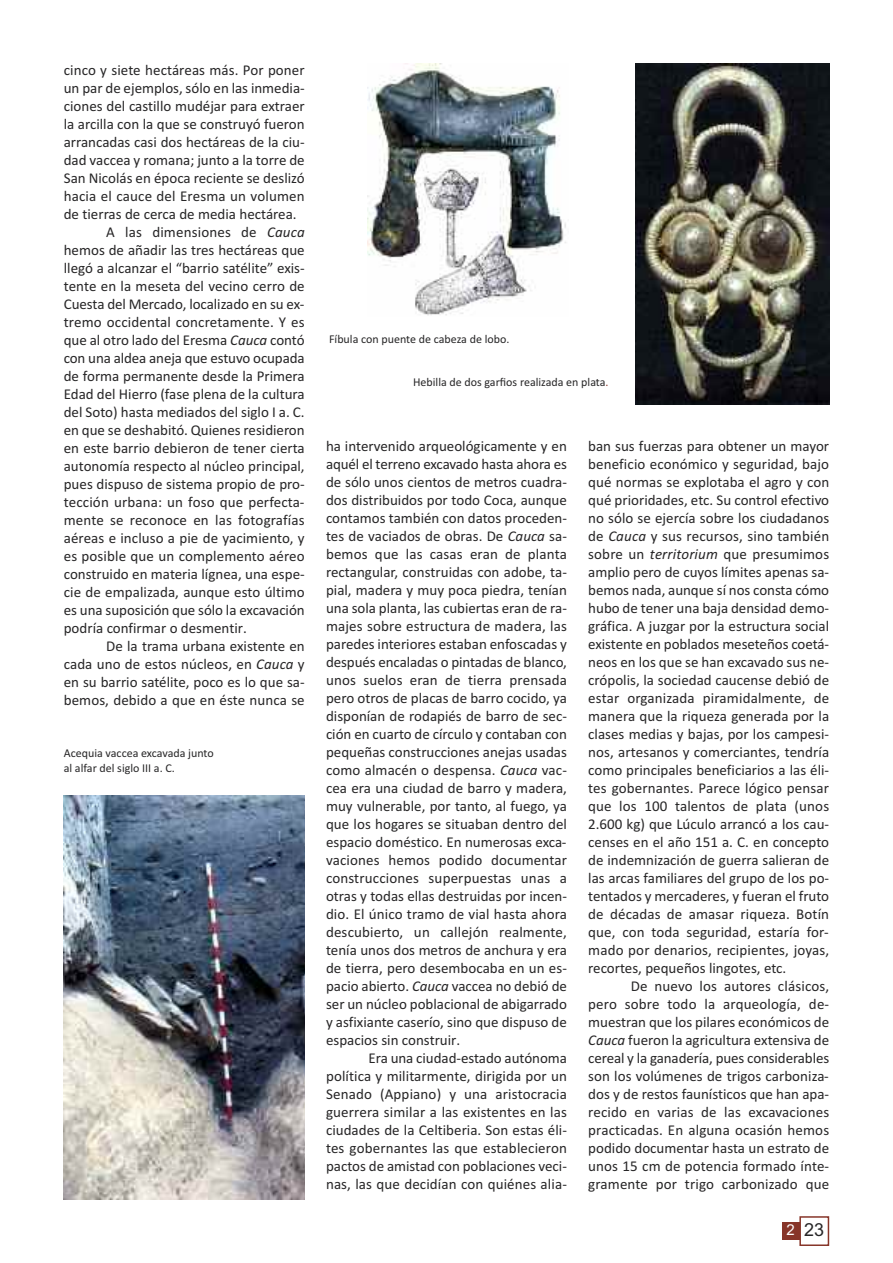
<style>
.page{position:relative;width:893px;height:1263px;background:#fff}
.page>*{position:absolute;margin:0;border:0;box-sizing:border-box;transform-origin:0 0}
.t1{font:18px "Arial";color:#272627}
.t2{font:15px/18px "Calibri";color:#272627;text-align:justify}
.t3{font:12px/14.4px "Calibri";color:#272627}
.s1{font-style:italic}
.s2{color:#873529}
.s3{font-size:15px;color:#fff}
</style>
<div class="page">
<div style="left:782px;top:1222px;width:17px;height:17px;background:#873529"></div>
<div style="left:799px;top:1216px;width:30px;height:30px;border:2px solid #873529"></div>
<img style="left:636px;top:64px;width:193px;height:340px">
<img style="left:64px;top:796px;width:241px;height:403px">
<img style="left:367px;top:64px;width:199px;height:252px">
<p class="t2" style="left:64px;top:61px;width:242px">cinco y siete hectáreas más. Por poner</p>
<p class="t2" style="left:64px;top:79px;width:242px">un par de ejemplos, sólo en las inmedia-</p>
<p class="t2" style="left:64px;top:97px;width:242px">ciones del castillo mudéjar para extraer</p>
<p class="t2" style="left:64px;top:115px;width:242px">la arcilla con la que se construyó fueron</p>
<p class="t2" style="left:64px;top:133px;width:242px">arrancadas casi dos hectáreas de la ciu-</p>
<p class="t2" style="left:64px;top:151px;width:242px">dad vaccea y romana; junto a la torre de</p>
<p class="t2" style="left:64px;top:169px;width:242px">San Nicolás en época reciente se deslizó</p>
<p class="t2" style="left:64px;top:187px;width:242px">hacia el cauce del Eresma un volumen</p>
<p class="t2" style="left:64px;top:205px;width:234px">de tierras de cerca de media hectárea.</p>
<p class="t2" style="left:106px;top:223px;width:200px">A las dimensiones de <span class="s1">Cauca</span></p>
<p class="t2" style="left:64px;top:241px;width:242px">hemos de añadir las tres hectáreas que</p>
<p class="t2" style="left:64px;top:259px;width:242px">llegó a alcanzar el “barrio satélite” exis-</p>
<p class="t2" style="left:64px;top:277px;width:242px">tente en la meseta del vecino cerro de</p>
<p class="t2" style="left:64px;top:295px;width:242px">Cuesta del Mercado, localizado en su ex-</p>
<p class="t2" style="left:64px;top:313px;width:242px">tremo occidental concretamente. Y es</p>
<p class="t2" style="left:64px;top:331px;width:242px">que al otro lado del Eresma <span class="s1">Cauca</span> contó</p>
<p class="t2" style="left:64px;top:349px;width:242px">con una aldea aneja que estuvo ocupada</p>
<p class="t2" style="left:64px;top:367px;width:242px">de forma permanente desde la Primera</p>
<p class="t2" style="left:64px;top:385px;width:242px">Edad del Hierro (fase plena de la cultura</p>
<p class="t2" style="left:64px;top:403px;width:242px">del Soto) hasta mediados del siglo I a. C.</p>
<p class="t2" style="left:64px;top:421px;width:242px">en que se deshabitó. Quienes residieron</p>
<p class="t2" style="left:64px;top:439px;width:242px">en este barrio debieron de tener cierta</p>
<p class="t2" style="left:64px;top:457px;width:242px">autonomía respecto al núcleo principal,</p>
<p class="t2" style="left:64px;top:475px;width:242px">pues dispuso de sistema propio de pro-</p>
<p class="t2" style="left:64px;top:493px;width:242px">tección urbana: un foso que perfecta-</p>
<p class="t2" style="left:64px;top:511px;width:242px">mente se reconoce en las fotografías</p>
<p class="t2" style="left:64px;top:529px;width:242px">aéreas e incluso a pie de yacimiento, y</p>
<p class="t2" style="left:64px;top:547px;width:242px">es posible que un complemento aéreo</p>
<p class="t2" style="left:64px;top:565px;width:242px">construido en materia lígnea, una espe-</p>
<p class="t2" style="left:64px;top:583px;width:242px">cie de empalizada, aunque esto último</p>
<p class="t2" style="left:64px;top:601px;width:242px">es una suposición que sólo la excavación</p>
<p class="t2" style="left:64px;top:619px;width:185px">podría confirmar o desmentir.</p>
<p class="t2" style="left:106px;top:637px;width:200px">De la trama urbana existente en</p>
<p class="t2" style="left:64px;top:655px;width:242px">cada uno de estos núcleos, en <span class="s1">Cauca</span> y</p>
<p class="t2" style="left:64px;top:673px;width:242px">en su barrio satélite, poco es lo que sa-</p>
<p class="t2" style="left:64px;top:691px;width:242px">bemos, debido a que en éste nunca se</p>
<p class="t3" style="left:64px;top:746px;width:151px">Acequia vaccea excavada junto al alfar del siglo III a. C.</p>
<p class="t3" style="left:329px;top:332px;width:182px">Fíbula con puente de cabeza de lobo.</p>
<p class="t3" style="left:413px;top:375px;width:197px">Hebilla de dos garfios realizada en plata<span class="s2">.</span></p>
<p class="t2" style="left:326px;top:436px;width:242px">ha intervenido arqueológicamente y en aquél el terreno excavado hasta ahora es de sólo unos cientos de metros cuadra&shy;dos distribuidos por todo Coca, aunque contamos también con datos proceden&shy;tes de vaciados de obras. De <span class="s1">Cauca</span> sa&shy;bemos que las casas eran de planta rectangular, construidas con adobe, ta&shy;pial, madera y muy poca piedra, tenían una sola planta, las cubiertas eran de ra&shy;majes sobre estructura de madera, las paredes interiores estaban enfoscadas y después encaladas o pintadas de blanco, unos suelos eran de tierra prensada pero otros de placas de barro cocido, ya disponían de rodapiés de barro de sec&shy;ción en cuarto de círculo y contaban con pequeñas construcciones anejas usadas como almacén o despensa. <span class="s1">Cauca</span> vac&shy;cea era una ciudad de barro y madera, muy vulnerable, por tanto, al fuego, ya que los hogares se situaban dentro del espacio doméstico. En numerosas exca&shy;vaciones hemos podido documentar construcciones superpuestas unas a otras y todas ellas destruidas por incen&shy;dio. El único tramo de vial hasta ahora descubierto, un callejón realmente, tenía unos dos metros de anchura y era de tierra, pero desembocaba en un es&shy;pacio abierto. <span class="s1">Cauca</span> vaccea no debió de ser un núcleo poblacional de abigarrado y asfixiante caserío, sino que dispuso de espacios sin construir.</p>
<p class="t2" style="left:326px;top:1048px;width:242px;text-indent:43px">Era una ciudad-estado autónoma política y militarmente, dirigida por un Senado (Appiano) y una aristocracia guerrera similar a las existentes en las ciudades de la Celtiberia. Son estas éli&shy;tes gobernantes las que establecieron pactos de amistad con poblaciones veci&shy;nas, las que decidían con quiénes alia-</p>
<p class="t2" style="left:588px;top:436px;width:242px">ban sus fuerzas para obtener un mayor beneficio económico y seguridad, bajo qué normas se explotaba el agro y con qué prioridades, etc. Su control efectivo no sólo se ejercía sobre los ciudadanos de <span class="s1">Cauca</span> y sus recursos, sino también sobre un <span class="s1">territorium</span> que presumimos amplio pero de cuyos límites apenas sa&shy;bemos nada, aunque sí nos consta cómo hubo de tener una baja densidad demo&shy;gráfica. A juzgar por la estructura social existente en poblados meseteños coetá&shy;neos en los que se han excavado sus ne&shy;crópolis, la sociedad caucense debió de estar organizada piramidalmente, de manera que la riqueza generada por la clases medias y bajas, por los campesi&shy;nos, artesanos y comerciantes, tendría como principales beneficiarios a las éli&shy;tes gobernantes. Parece lógico pensar que los 100 talentos de plata (unos 2.600 kg) que Lúculo arrancó a los cau&shy;censes en el año 151 a. C. en concepto de indemnización de guerra salieran de las arcas familiares del grupo de los po&shy;tentados y mercaderes, y fueran el fruto de décadas de amasar riqueza. Botín que, con toda seguridad, estaría for&shy;mado por denarios, recipientes, joyas, recortes, pequeños lingotes, etc.</p>
<p class="t2" style="left:588px;top:976px;width:242px;text-indent:43px">De nuevo los autores clásicos, pero sobre todo la arqueología, de&shy;muestran que los pilares económicos de <span class="s1">Cauca</span> fueron la agricultura extensiva de cereal y la ganadería, pues considerables son los volúmenes de trigos carboniza&shy;dos y de restos faunísticos que han apa&shy;recido en varias de las excavaciones practicadas. En alguna ocasión hemos podido documentar hasta un estrato de unos 15 cm de potencia formado ínte&shy;gramente por trigo carbonizado que</p>
<p class="t1" style="left:787px;top:1219px;width:39px"><span class="s3">2</span> 23</p>
</div>
